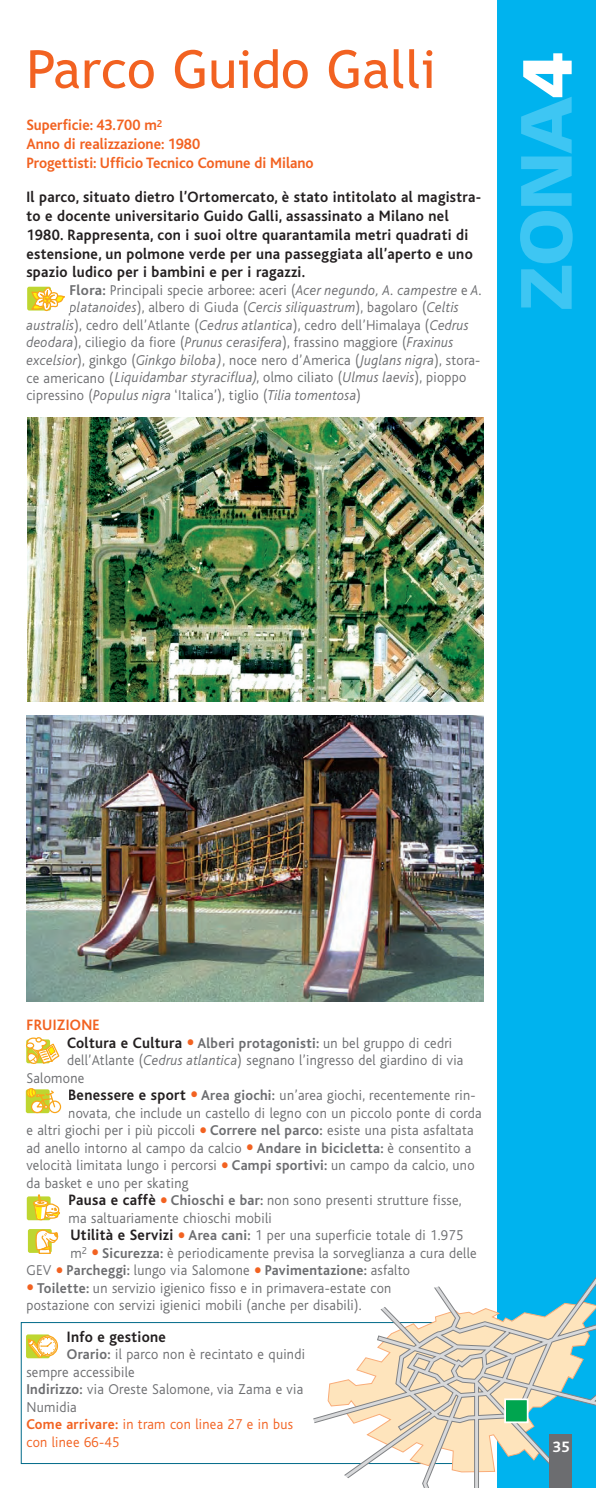
<style>
.page{position:relative;width:596px;height:1488px;background:#fff}
.page>*{position:absolute;margin:0;border:0;box-sizing:border-box;transform-origin:0 0}
.t1{font:900 70px "Univers";letter-spacing:-.035em;color:#3ec6f3}
.t2{font:52.5px "Trebuchet MS";color:#f26221}
.t3{font:700 15.75px/18.9px "Bliss";letter-spacing:.02em;color:#231f20;scale:.95 1}
.t4{font:700 15.75px/18.9px "Bliss";color:#f26221;scale:.95 1}
.t5{font:700 15.75px "Bliss";letter-spacing:.02em;color:#f26221;scale:.95 1}
.t6{font:700 15.75px "Bliss";color:#fff}
.t7{font:300 14.88px/17.5px "Bliss";letter-spacing:.02em;color:#6c6d70;scale:.95 1}
.t8{font:italic 300 14.88px "Bliss";letter-spacing:.02em;color:#6c6d70;scale:.95 1}
.t9{font:700 14.88px "Bliss";letter-spacing:.02em;color:#6c6d70;scale:.95 1}
.s1{font-weight:700}
.s2{font-style:italic}
.s3{font-style:normal}
.s4{color:#fff}
.s5{font-size:15.75px;color:#231f20}
.s6{font-size:24.5px;color:#f26221}
.s7{font-weight:300}
.s8{font-weight:700;font-size:15.75px;color:#231f20}
.s9{font-weight:700;font-size:24.5px;color:#f26221}
.s10{font-weight:700;color:#f26221}
.s11{color:#f26221}
</style>
<div class="page">
<svg style="left:20px;top:1322px;width:280px;height:142px"></svg>
<div style="left:498px;top:0;width:98px;height:1488px;background:#00b3ee"></div>
<svg style="left:300px;top:1265px;width:296px;height:223px"></svg>
<div style="left:549px;top:1434px;width:23px;height:54px;background:#6c6d70"></div>
<div style="left:506px;top:1400px;width:21px;height:21px;background:#00a54f"></div>
<div style="left:504px;top:1398px;width:24px;height:25px;border:2px solid #fff"></div>
<div style="left:27px;top:287px;width:24px;height:23px;background:#bed630;border-radius:2px"></div>
<svg style="left:31px;top:287px;width:34px;height:25px"></svg>
<svg style="left:26px;top:1037px;width:34px;height:27px"></svg>
<div style="left:26px;top:1089px;width:24px;height:24px;background:#bed630;border-radius:2px"></div>
<div style="left:32px;top:1101px;width:11px;height:11px;background:#fff;border-radius:50%"></div>
<div style="left:31px;top:1100px;width:13px;height:13px;border:1px solid #f9a51b;border-radius:50%"></div>
<div style="left:49px;top:1100px;width:12px;height:13px;border:1px solid #f9a51b;border-radius:50%"></div>
<div style="left:26px;top:1088px;width:10px;height:9px;border:1px solid #f9a51b;border-radius:50%"></div>
<svg style="left:27px;top:1088px;width:29px;height:21px"></svg>
<div style="left:28px;top:1229px;width:24px;height:23px;background:#bed630;border-radius:2px"></div>
<svg style="left:34px;top:1229px;width:25px;height:25px"></svg>
<div style="left:26px;top:1334px;width:24px;height:24px;background:#bed630;border-radius:2px"></div>
<div style="left:37px;top:1335px;width:21px;height:21px;border:1px solid #f9a51b;border-radius:50%"></div>
<div style="left:38px;top:1337px;width:18px;height:18px;border:1px solid #f9a51b;border-radius:50%"></div>
<svg style="left:26px;top:1337px;width:29px;height:21px"></svg>
<div style="left:27px;top:1196px;width:24px;height:24px;background:#bed630;border-radius:2px"></div>
<svg style="left:33px;top:1194px;width:27px;height:27px"></svg>
<img style="left:27px;top:417px;width:456px;height:284px">
<img style="left:27px;top:715px;width:456px;height:287px">
<p class="t2" style="left:26px;top:49px;width:411px">Parco Guido Galli</p>
<p class="t4" style="left:26px;top:117px;width:304px">Superficie: 43.700 m<sup>2<br></sup>Anno di realizzazione: 1980<br>Progettisti: Ufficio Tecnico Comune di Milano</p>
<p class="t3" style="left:26px;top:189px;width:480px">Il parco, situato dietro l’Ortomercato, è stato intitolato al magistra&shy;to e docente universitario Guido Galli, assassinato a Milano nel 1980. Rappresenta, con i suoi oltre quarantamila metri quadrati di estensione, un polmone verde per una passeggiata all’aperto e uno spazio ludico per i bambini e per i ragazzi.</p>
<p class="t7" style="left:69px;top:283px;width:436px"><span class="s1">Flora:</span> Principali specie arboree: aceri (<span class="s2">Acer negundo, A. campestre</span> e <span class="s2">A.</span></p>
<p class="t8" style="left:69px;top:302px;width:412px">platanoides<span class="s3">), albero di Giuda (</span>Cercis siliquastrum<span class="s3">), bagolaro (</span>Celtis</p>
<p class="t7" style="left:26px;top:318px;width:467px"><span class="s2">australis</span>), cedro dell’Atlante (<span class="s2">Cedrus atlantica</span>), cedro dell’Himalaya (<span class="s2">Cedrus</span></p>
<p class="t7" style="left:26px;top:335px;width:451px"><span class="s2">deodara</span>), ciliegio da fiore (<span class="s2">Prunus cerasifera</span>), frassino maggiore (<span class="s2">Fraxinus</span></p>
<p class="t7" style="left:26px;top:353px;width:479px"><span class="s2">excelsior</span>), ginkgo (<span class="s2">Ginkgo biloba)</span>, noce nero d’America (<span class="s2">Juglans nigra</span>), stora-</p>
<p class="t7" style="left:26px;top:370px;width:464px">ce americano (<span class="s2">Liquidambar styraciflua)</span>, olmo ciliato (<span class="s2">Ulmus laevis</span>), pioppo</p>
<p class="t7" style="left:26px;top:388px;width:354px">cipressino (<span class="s2">Populus nigra</span> ‘Italica’), tiglio (<span class="s2">Tilia tomentosa</span>)</p>
<p class="t1" style="left:521px;top:311px;width:260px;rotate:-90deg">ZONA<span class="s4">4</span></p>
<p class="t5" style="left:26px;top:1019px;width:79px">FRUIZIONE</p>
<p class="t9" style="left:67px;top:1037px;width:407px"><span class="s5">Coltura e Cultura</span> <span class="s6">•</span> Alberi protagonisti: <span class="s7">un bel gruppo di cedri</span></p>
<p class="t7" style="left:67px;top:1053px;width:419px">dell’Atlante (<span class="s2">Cedrus atlantica</span>) segnano l’ingresso del giardino di via</p>
<p class="t7" style="left:26px;top:1070px;width:62px">Salomone</p>
<p class="t7" style="left:68px;top:1088px;width:430px"><span class="s8">Benessere e sport</span> <span class="s9">•</span> <span class="s1">Area giochi:</span> un’area giochi, recentemente rin-</p>
<p class="t7" style="left:68px;top:1105px;width:437px">novata, che include un castello di legno con un piccolo ponte di corda</p>
<p class="t7" style="left:26px;top:1123px;width:472px">e altri giochi per i più piccoli <span class="s9">•</span> <span class="s1">Correre nel parco:</span> esiste una pista asfaltata</p>
<p class="t7" style="left:26px;top:1140px;width:470px">ad anello intorno al campo da calcio <span class="s9">•</span> <span class="s1">Andare in bicicletta:</span> è consentito a</p>
<p class="t7" style="left:26px;top:1158px;width:473px">velocità limitata lungo i percorsi <span class="s9">•</span> <span class="s1">Campi sportivi:</span> un campo da calcio, uno</p>
<p class="t7" style="left:26px;top:1175px;width:172px">da basket e uno per skating</p>
<p class="t7" style="left:69px;top:1193px;width:415px"><span class="s8">Pausa e caffè</span> <span class="s9">•</span> <span class="s1">Chioschi e bar:</span> non sono presenti strutture fisse,</p>
<p class="t7" style="left:69px;top:1210px;width:215px">ma saltuariamente chioschi mobili</p>
<p class="t7" style="left:70px;top:1228px;width:415px"><span class="s8">Utilità e Servizi</span> <span class="s9">•</span> <span class="s1">Area cani:</span> 1 per una superficie totale di 1.975</p>
<p class="t7" style="left:70px;top:1245px;width:429px">m<sup>2</sup> <span class="s9">•</span> <span class="s1">Sicurezza:</span> è periodicamente previsa la sorveglianza a cura delle</p>
<p class="t7" style="left:26px;top:1263px;width:405px">GEV <span class="s9">•</span> <span class="s1">Parcheggi:</span> lungo via Salomone <span class="s9">•</span> <span class="s1">Pavimentazione:</span> asfalto</p>
<p class="t7" style="left:26px;top:1280px;width:386px"><span class="s9">•</span> <span class="s1">Toilette:</span> un servizio igienico fisso e in primavera-estate con postazione con servizi igienici mobili (anche per disabili).</p>
<p class="t3" style="left:67px;top:1328px;width:106px">Info e gestione</p>
<p class="t7" style="left:26px;top:1347px;width:295px;text-indent:40px"><span class="s1">Orario:</span> il parco non è recintato e quindi sempre accessibile<br><span class="s1">Indirizzo:</span> via Oreste Salomone, via Zama e via<br>Numidia<br><span class="s10">Come arrivare:</span> <span class="s11">in tram con linea 27 e in bus con linee 66-45</span></p>
<p class="t6" style="left:552px;top:1440px;width:19px">35</p>
</div>
